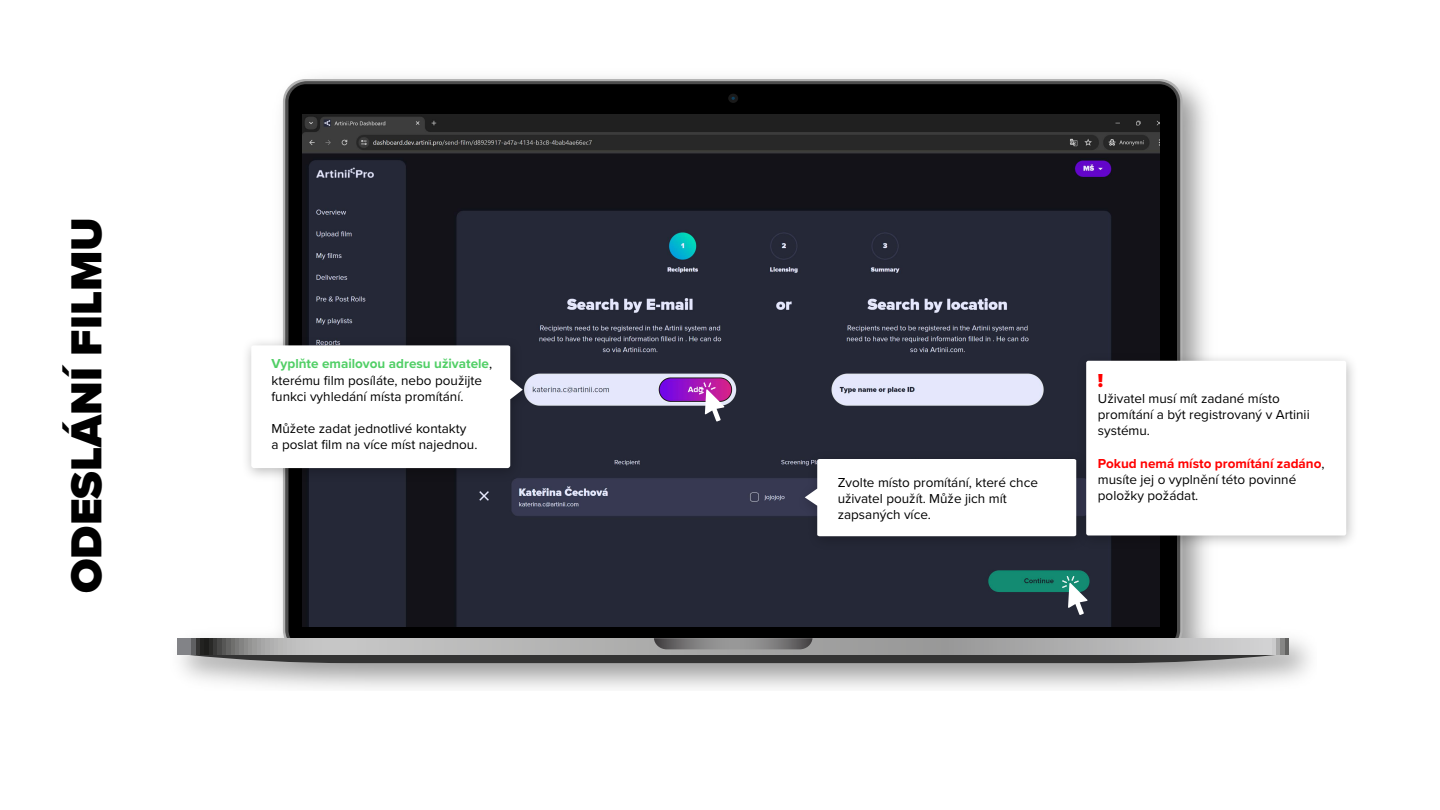
<style>
.page{position:relative;width:1440px;height:810px;background:#fff}
.page>*{position:absolute;margin:0;border:0;box-sizing:border-box;transform-origin:0 0}
.t1{font:900 45px "Proxima Nova";color:#000}
.t2{font:900 19.5px "Proxima Nova";color:#f00}
.t3{font:13.5px/16.2px "Proxima Nova";color:#000}
.s1{font-weight:700;color:#51cf66}
.s2{font-weight:700;color:#f00}
</style>
<div class="page">
<div style="left:288px;top:84px;width:889px;height:564px;background:#000;border-radius:18px"></div>
<svg style="left:178px;top:638px;width:1111px;height:25px"></svg>
<svg style="left:728px;top:94px;width:10px;height:9px"></svg>
<img style="left:302px;top:114px;width:858px;height:512px">
<div style="left:241px;top:336px;width:293px;height:146px;background:#000;opacity:.27"></div>
<div style="left:251px;top:345px;width:272px;height:123px;background:#fff"></div>
<div style="left:796px;top:450px;width:293px;height:101px;background:#000;opacity:.27"></div>
<div style="left:805px;top:459px;width:271px;height:77px;background:#fff"></div>
<svg style="left:699px;top:383px;width:26px;height:39px"></svg>
<div style="left:1076px;top:352px;width:283px;height:198px;background:#000;opacity:.27"></div>
<div style="left:1086px;top:361px;width:260px;height:175px;background:#fff;border-radius:2px"></div>
<svg style="left:1062px;top:576px;width:26px;height:39px"></svg>
<h1 class="t1" style="left:53px;top:593px;width:378px;rotate:-90deg">ODESLÁNÍ FILMU</h1>
<p class="t3" style="left:272px;top:355px;width:222px"><span class="s1">Vyplňte emailovou adresu uživatele</span>, kterému film posíláte, nebo použijte funkci vyhledání místa promítání.</p>
<p class="t3" style="left:272px;top:420px;width:208px">Můžete zadat jednotlivé kontakty<br>a poslat film na více míst najednou.</p>
<p class="t3" style="left:838px;top:474px;width:202px">Zvolte místo promítání, které chce uživatel použít. Může jich mít zapsaných více.</p>
<h2 class="t2" style="left:1098px;top:366px;width:7px">!</h2>
<p class="t3" style="left:1098px;top:390px;width:213px">Uživatel musí mít zadané místo promítání a být registrovaný v Artinii systému.</p>
<p class="t3" style="left:1098px;top:454px;width:228px"><span class="s2">Pokud nemá místo promítání zadáno</span>, musíte jej o vyplnění této povinné položky požádat.</p>
</div>
